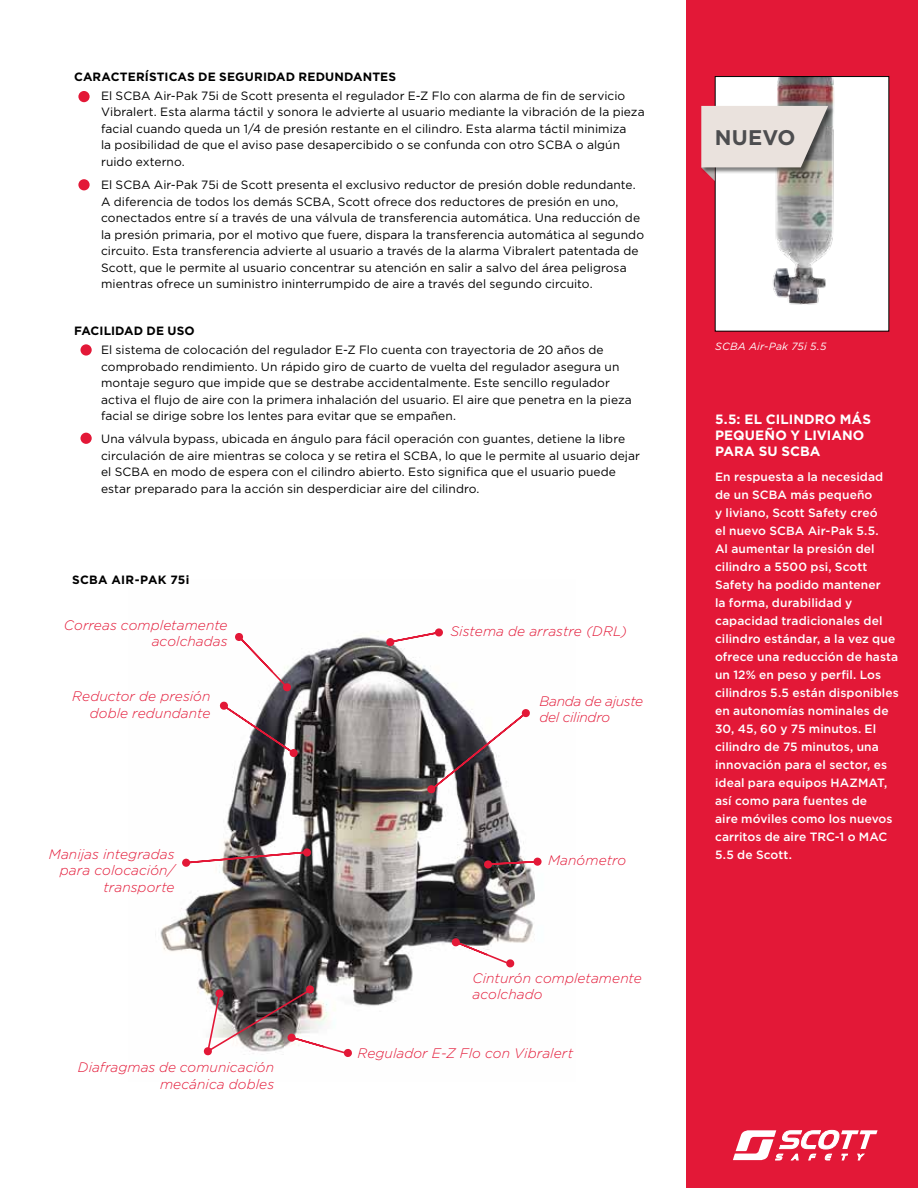
<style>
.page{position:relative;width:918px;height:1188px;background:#fff}
.page>*{position:absolute;margin:0;border:0;box-sizing:border-box;transform-origin:0 0}
.t1{font:700 21.15px "Gotham";letter-spacing:.01em;color:#4d4d4f}
.t2{font:italic 300 13.8px/16.5px "Gotham";letter-spacing:.005em;color:#e31837;text-align:right}
.t3{font:italic 300 13.8px/16.5px "Gotham";letter-spacing:-.02em;color:#e31837}
.t4{font:700 13.5px/16.2px "Gotham";letter-spacing:.005em;color:#fff}
.t5{font:12px/16.5px "Gotham";letter-spacing:.005em;color:#000}
.t6{font:500 12px/18px "Gotham";letter-spacing:.005em;color:#fff}
.t7{font:700 12px "Gotham";letter-spacing:.025em;color:#000}
.t8{font:italic 10.5px "Gotham";letter-spacing:.025em;color:#fff}
</style>
<div class="page">
<div style="left:686px;top:0;width:232px;height:1188px;background:#e31837"></div>
<svg style="left:733px;top:1130px;width:145px;height:30px"></svg>
<div style="left:78px;top:91px;width:12px;height:11px;background:#e31837;border-radius:50%"></div>
<div style="left:78px;top:179px;width:12px;height:11px;background:#e31837;border-radius:50%"></div>
<div style="left:80px;top:344px;width:12px;height:12px;background:#e31837;border-radius:50%"></div>
<div style="left:80px;top:433px;width:12px;height:11px;background:#e31837;border-radius:50%"></div>
<img style="left:717px;top:78px;width:170px;height:249px">
<div style="left:701px;top:106px;width:133px;height:68px;background:#000;opacity:.5"></div>
<svg style="left:701px;top:106px;width:127px;height:75px;background:#d7ceca"></svg>
<img style="left:155px;top:629px;width:380px;height:377px">
<svg style="left:235px;top:633px;width:56px;height:59px"></svg>
<svg style="left:490px;top:860px;width:45px;height:6px"></svg>
<div style="left:484px;top:860px;width:8px;height:9px;background:#e31837;border-radius:50%"></div>
<svg style="left:533px;top:857px;width:9px;height:9px"></svg>
<svg style="left:391px;top:631px;width:50px;height:12px"></svg>
<svg style="left:386px;top:638px;width:9px;height:9px"></svg>
<div style="left:435px;top:628px;width:8px;height:9px;background:#e31837;border-radius:4px"></div>
<svg style="left:219px;top:701px;width:79px;height:57px"></svg>
<svg style="left:427px;top:709px;width:103px;height:85px"></svg>
<svg style="left:184px;top:850px;width:126px;height:14px"></svg>
<div style="left:303px;top:848px;width:8px;height:9px;background:#e31837;border-radius:50%"></div>
<div style="left:182px;top:859px;width:8px;height:8px;background:#e31837;border-radius:50%"></div>
<svg style="left:451px;top:938px;width:64px;height:30px"></svg>
<img style="left:203px;top:985px;width:149px;height:72px">
<p class="t7" style="left:74px;top:70px;width:19px">CARACTER</p>
<p class="t7" style="left:145px;top:70px;width:13px">ÍSTICAS</p>
<p class="t7" style="left:198px;top:70px;width:31px">DE SEGURIDAD</p>
<p class="t7" style="left:299px;top:70px;width:10px">REDUNDANTES</p>
<p class="t5" style="left:101px;top:87px;width:545px">El SCBA Air-Pak 75i de Scott presenta el regulador E-Z Flo con alarma de fin de servicio Vibralert. Esta alarma táctil y sonora le advierte al usuario mediante la vibración de la pieza facial cuando queda un 1/4 de presión restante en el cilindro. Esta alarma táctil minimiza<br>la posibilidad de que el aviso pase desapercibido o se confunda con otro SCBA o algún ruido externo.</p>
<p class="t5" style="left:101px;top:177px;width:545px">El SCBA Air-Pak 75i de Scott presenta el exclusivo reductor de presión doble redundante.<br>A diferencia de todos los demás SCBA, Scott ofrece dos reductores de presión en uno, conectados entre sí a través de una válvula de transferencia automática. Una reducción de la presión primaria, por el motivo que fuere, dispara la transferencia automática al segundo circuito. Esta transferencia advierte al usuario a través de la alarma Vibralert patentada de Scott, que le permite al usuario concentrar su atención en salir a salvo del área peligrosa mientras ofrece un suministro ininterrumpido de aire a través del segundo circuito.</p>
<p class="t7" style="left:74px;top:324px;width:9px">FACILIDAD</p>
<p class="t7" style="left:147px;top:324px;width:31px">DE USO</p>
<p class="t5" style="left:101px;top:341px;width:532px">El sistema de colocación del regulador E-Z Flo cuenta con trayectoria de 20 años de comprobado rendimiento. Un rápido giro de cuarto de vuelta del regulador asegura un montaje seguro que impide que se destrabe accidentalmente. Este sencillo regulador activa el flujo de aire con la primera inhalación del usuario. El aire que penetra en la pieza facial se dirige sobre los lentes para evitar que se empañen.</p>
<p class="t5" style="left:101px;top:431px;width:540px">Una válvula bypass, ubicada en ángulo para fácil operación con guantes, detiene la libre circulación de aire mientras se coloca y se retira el SCBA, lo que le permite al usuario dejar el SCBA en modo de espera con el cilindro abierto. Esto significa que el usuario puede estar preparado para la acción sin desperdiciar aire del cilindro.</p>
<p class="t7" style="left:72px;top:573px;width:119px">SCBA AIR-PAK 75I</p>
<p class="t2" style="left:64px;top:617px;width:165px">Correas completamente acolchadas</p>
<p class="t2" style="left:450px;top:623px;width:178px">Sistema de arrastre (DRL)</p>
<p class="t2" style="left:72px;top:688px;width:140px">Reductor de presión doble redundante</p>
<p class="t3" style="left:539px;top:693px;width:105px">Banda de ajuste del cilindro</p>
<p class="t2" style="left:49px;top:846px;width:127px">Manijas integradas para colocación/ transporte</p>
<p class="t2" style="left:548px;top:852px;width:80px">Manómetro</p>
<p class="t2" style="left:473px;top:970px;width:171px;text-align:left">Cinturón completamente acolchado</p>
<p class="t2" style="left:78px;top:1059px;width:198px">Diafragmas de comunicación mecánica dobles</p>
<p class="t2" style="left:357px;top:1044px;width:217px">Regulador E-Z Flo con Vibralert</p>
<h1 class="t1" style="left:715px;top:125px;width:82px">NUEVO</h1>
<p class="t8" style="left:715px;top:341px;width:113px">SCBA Air-Pak 75i 5.5</p>
<p class="t4" style="left:715px;top:411px;width:157px">5.5: EL CILINDRO MÁS<br>PEQUEÑO Y LIVIANO<br>PARA SU SCBA</p>
<p class="t6" style="left:715px;top:468px;width:185px">En respuesta a la necesidad de un SCBA más pequeño<br>y liviano, Scott Safety creó<br>el nuevo SCBA Air-Pak 5.5.<br>Al aumentar la presión del cilindro a 5500 psi, Scott<br>Safety ha podido mantener<br>la forma, durabilidad y capacidad tradicionales del cilindro estándar, a la vez que ofrece una reducción de hasta un 12% en peso y perfil. Los cilindros 5.5 están disponibles en autonomías nominales de<br>30, 45, 60 y 75 minutos. El cilindro de 75 minutos, una innovación para el sector, es ideal para equipos HAZMAT, así como para fuentes de<br>aire móviles como los nuevos carritos de aire TRC-1 o MAC<br>5.5 de Scott.</p>
</div>
